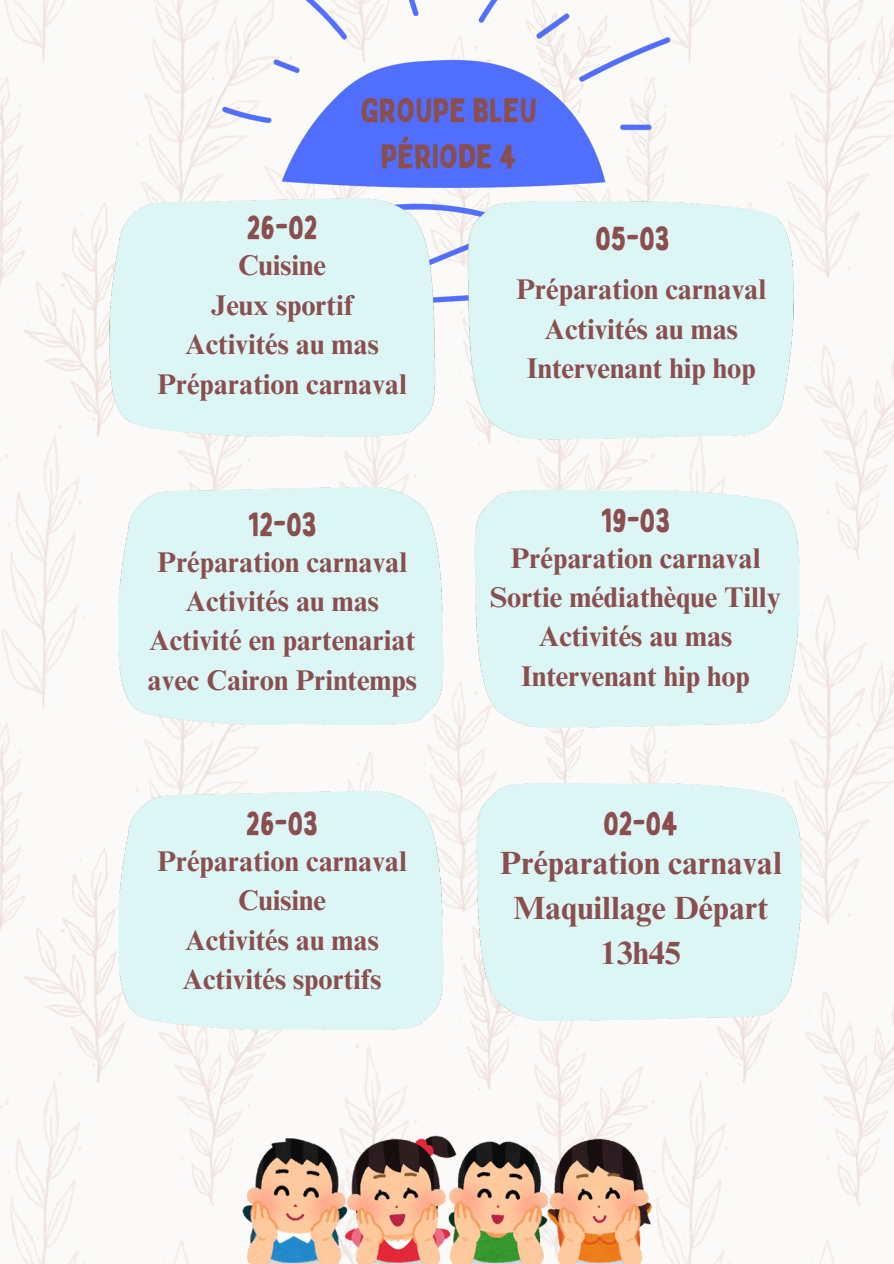
<style>
.page{position:relative;width:894px;height:1264px;background:#fff}
.page>*{position:absolute;margin:0;border:0;box-sizing:border-box;transform-origin:0 0}
.t1{font:33px/46.2px "Bobby Jones";color:#8b4e4e;text-align:center}
.t2{font:700 32.1px/45px "Times NRMT Pro";color:#8b4e4e;text-align:center}
.t3{font:700 28.5px/39.3px "Times NRMT Pro";color:#8b4e4e;text-align:center}
</style>
<div class="page">
<img style="left:0;top:0;width:893px;height:1263px">
<svg style="left:305px;top:0;width:42px;height:6px"></svg>
<div style="left:118px;top:487px;width:325px;height:237px;background:#dcf5f5"></div>
<div style="left:118px;top:791px;width:325px;height:238px;background:#dcf5f5"></div>
<svg style="left:409px;top:0;width:9px;height:6px"></svg>
<svg style="left:478px;top:0;width:19px;height:6px"></svg>
<div style="left:474px;top:490px;width:325px;height:237px;background:#dcf5f5"></div>
<div style="left:476px;top:783px;width:325px;height:237px;background:#dcf5f5"></div>
<img style="left:103px;top:6px;width:697px;height:440px">
<img style="left:242px;top:1135px;width:409px;height:128px">
<h2 class="t1" style="left:360px;top:87px;width:178px">GROUPE BLEU<br>PÉRIODE 4</h2>
<p class="t1" style="left:246px;top:204px;width:73px">26-02</p>
<h1 class="t3" style="left:157px;top:250px;width:251px">Cuisine<br>Jeux sportif<br>Activités au mas<br>Préparation carnaval</h1>
<p class="t1" style="left:248px;top:500px;width:70px">12-03</p>
<p class="t3" style="left:148px;top:546px;width:270px">Préparation carnaval<br>Activités au mas<br>Activité en partenariat avec Cairon Printemps</p>
<h1 class="t1" style="left:246px;top:799px;width:74px">26-03</h1>
<p class="t3" style="left:157px;top:845px;width:251px">Préparation carnaval<br>Cuisine<br>Activités au mas<br>Activités sportifs</p>
<p class="t1" style="left:595px;top:214px;width:76px">05-03</p>
<p class="t3" style="left:516px;top:274px;width:251px">Préparation carnaval<br>Activités au mas<br>Intervenant hip hop</p>
<p class="t1" style="left:600px;top:496px;width:71px">19-03</p>
<p class="t3" style="left:490px;top:542px;width:292px">Préparation carnaval<br>Sortie médiathèque Tilly<br>Activités au mas<br>Intervenant hip hop</p>
<p class="t1" style="left:603px;top:799px;width:76px">02-04</p>
<p class="t2" style="left:499px;top:844px;width:283px">Préparation carnaval<br>Maquillage Départ<br>13h45</p>
</div>
